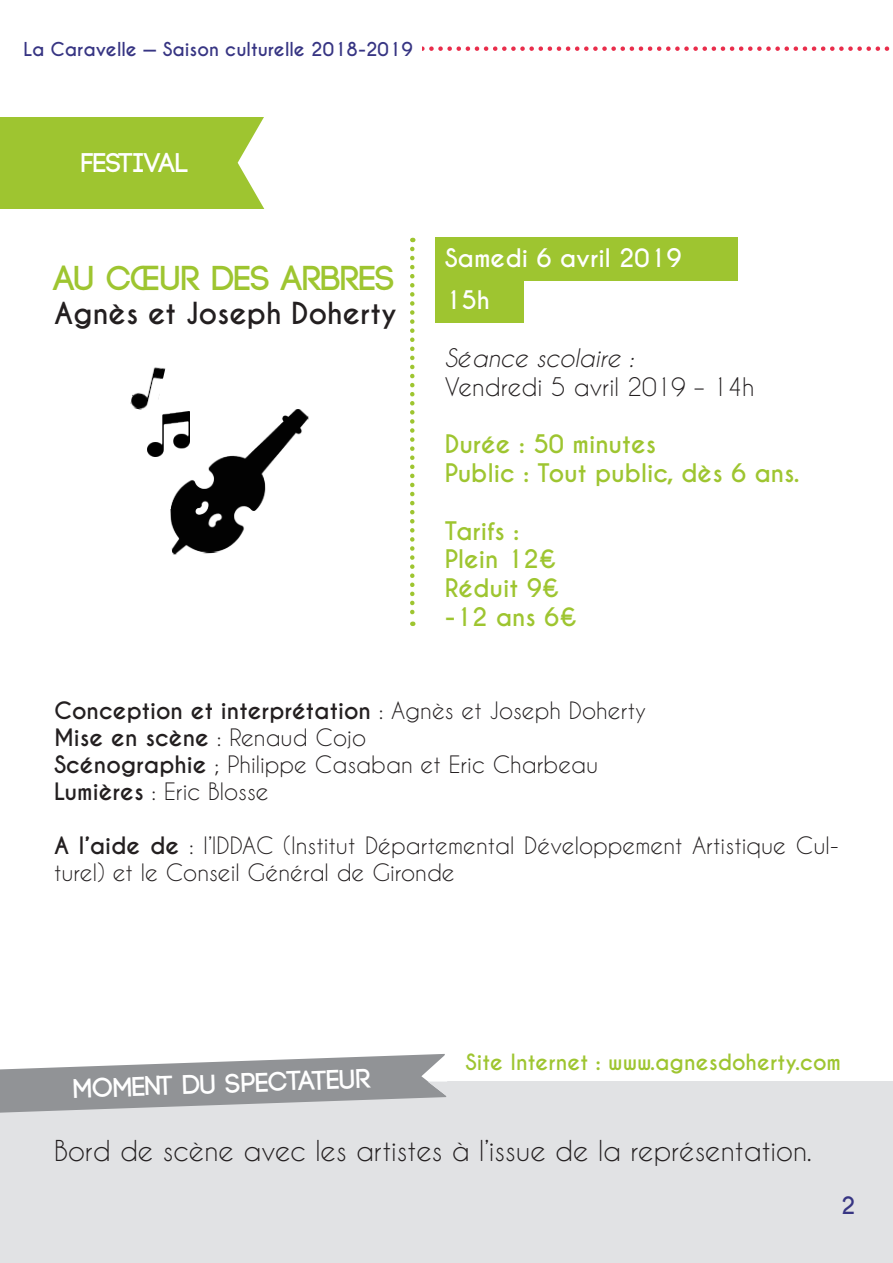
<style>
.page{position:relative;width:893px;height:1263px;background:#fff}
.page>*{position:absolute;margin:0;border:0;box-sizing:border-box;transform-origin:0 0}
.t1{font:700 34.5px "Code";color:#9ec530}
.t2{font:700 28.5px "Caviar Dreams";color:#231f20}
.t3{font:27px "Caviar Dreams";color:#231f20}
.t4{font:700 27px "Code";color:#fff}
.t5{font:700 24px/28.8px "Caviar Dreams";color:#9ec530}
.t6{font:24px "Caviar Dreams";color:#231f20}
.t7{font:700 24px/42px "Caviar Dreams";color:#fff}
.t8{font:italic 24px "Caviar Dreams";color:#231f20}
.t9{font:22.5px/27px "Caviar Dreams";color:#231f20}
.t10{font:700 22.5px "Caviar Dreams";color:#373583}
.t11{font:700 21px "Caviar Dreams";color:#9ec530}
.t12{font:700 18px "Caviar Dreams";color:#373583}
.s1{font-weight:700}
</style>
<div class="page">
<div style="left:0;top:117px;width:270px;height:91px;background:#9ec530"></div>
<div style="left:436px;top:238px;width:302px;height:43px;background:#9ec530"></div>
<div style="left:436px;top:279px;width:88px;height:44px;background:#9ec530"></div>
<div style="left:0;top:1081px;width:893px;height:182px;background:#e1e2e4"></div>
<svg style="left:238px;top:117px;width:32px;height:92px"></svg>
<svg style="left:410px;top:249px;width:5px;height:377px"></svg>
<svg style="left:0;top:1054px;width:447px;height:59px"></svg>
<svg style="left:422px;top:46px;width:468px;height:5px"></svg>
<img style="left:170px;top:409px;width:139px;height:145px">
<img style="left:148px;top:411px;width:42px;height:45px">
<img style="left:130px;top:367px;width:36px;height:46px">
<p class="t12" style="left:24px;top:38px;width:391px">La Caravelle — Saison culturelle 2018-2019</p>
<p class="t4" style="left:81px;top:149px;width:109px">FESTIVAL</p>
<h1 class="t1" style="left:54px;top:260px;width:342px">AU CŒUR DES ARBRES</h1>
<p class="t2" style="left:54px;top:296px;width:344px">Agnès et Joseph Doherty</p>
<p class="t7" style="left:445px;top:238px;width:238px">Samedi 6 avril 2019<br>15h</p>
<p class="t8" style="left:445px;top:344px;width:191px">Séance scolaire :</p>
<p class="t6" style="left:445px;top:372px;width:311px">Vendredi 5 avril 2019 – 14h</p>
<p class="t5" style="left:445px;top:430px;width:356px">Durée : 50 minutes<br>Public : Tout public, dès 6 ans.</p>
<p class="t5" style="left:445px;top:517px;width:134px">Tarifs :<br>Plein 12€<br>Réduit 9€ -12 ans 6€</p>
<p class="t9" style="left:54px;top:697px;width:594px"><span class="s1">Conception et interprétation</span> : Agnès et Joseph Doherty <span class="s1">Mise en scène</span> : Renaud Cojo<br><span class="s1">Scénographie</span> ; Philippe Casaban et Eric Charbeau <span class="s1">Lumières</span> : Eric Blosse</p>
<p class="t9" style="left:54px;top:832px;width:786px"><span class="s1">A l’aide de</span> : l’IDDAC (Institut Départemental Développement Artistique Cul&shy;turel) et le Conseil Général de Gironde</p>
<p class="t4" style="left:73px;top:1075px;width:298px;rotate:-2deg">MOMENT DU SPECTATEUR</p>
<p class="t11" style="left:466px;top:1049px;width:377px">Site Internet : www.agnesdoherty.com</p>
<p class="t3" style="left:54px;top:1135px;width:759px">Bord de scène avec les artistes à l’issue de la représentation.</p>
<p class="t10" style="left:841px;top:1192px;width:16px">2</p>
</div>
